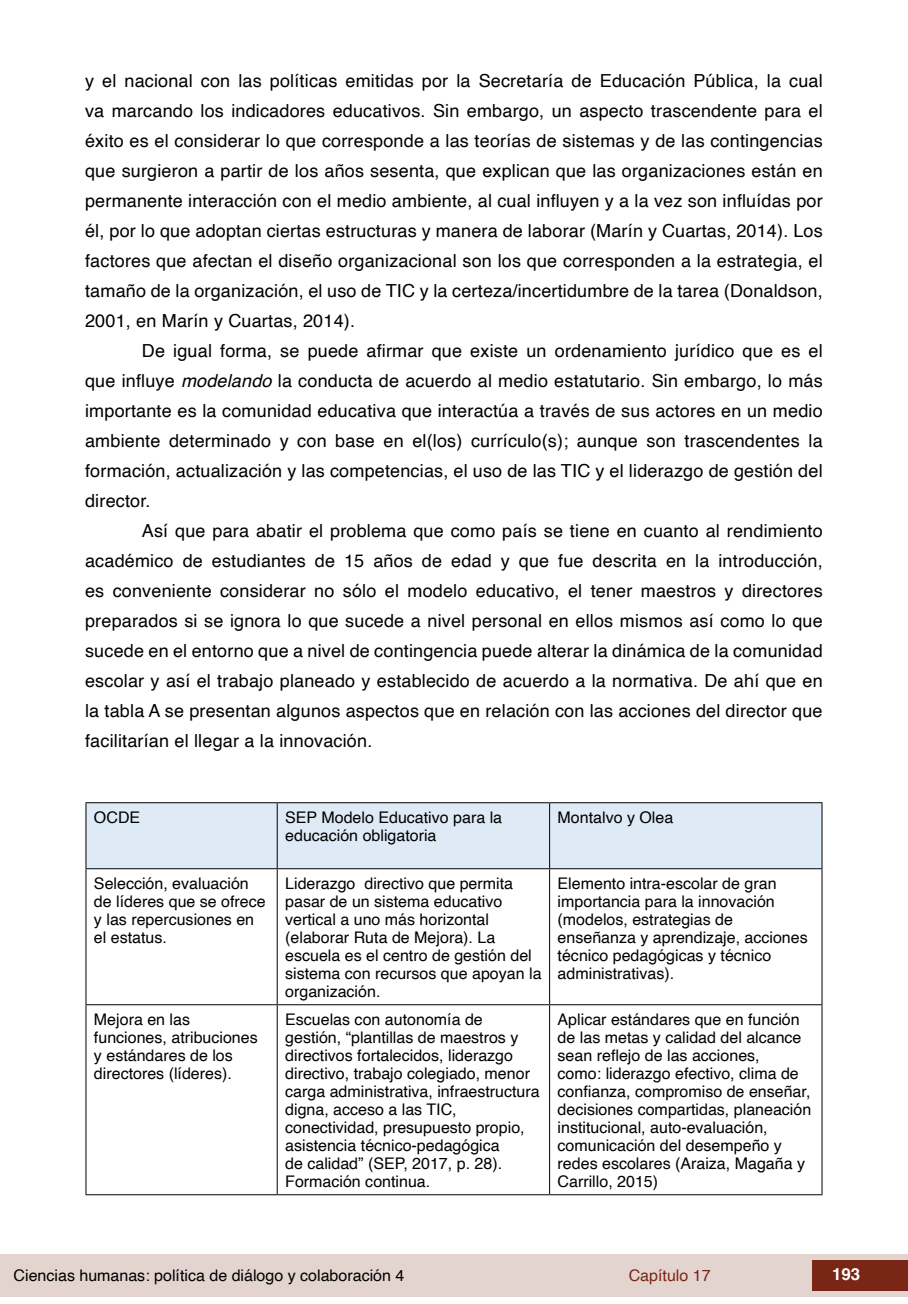
<style>
.page{position:relative;width:908px;height:1304px;background:#fff}
.page>*{position:absolute;margin:0;border:0;box-sizing:border-box;transform-origin:0 0}
.t1{font:18px/30px "Helvetica";letter-spacing:.01em;color:#000;text-align:justify}
.t2{font:700 16.8px "Helvetica";color:#fff}
.t3{font:16px/18px "Helvetica";color:#000}
.t4{font:16px "Helvetica";color:#7a2616}
.s1{font-style:italic}
</style>
<div class="page">
<div style="left:0;top:1254px;width:906px;height:43px;background:#e4d4d0"></div>
<div style="left:812px;top:1261px;width:95px;height:30px;background:#7a2616"></div>
<div style="left:86px;top:803px;width:735px;height:65px;background:#deeaf6"></div>
<hr style="left:85px;top:802px;width:192px;height:1px;background:#000">
<hr style="left:85px;top:803px;width:1px;height:65px;background:#000">
<hr style="left:277px;top:802px;width:272px;height:1px;background:#000">
<hr style="left:276px;top:803px;width:1px;height:65px;background:#000">
<hr style="left:549px;top:802px;width:273px;height:1px;background:#000">
<hr style="left:549px;top:803px;width:1px;height:65px;background:#000">
<hr style="left:821px;top:803px;width:1px;height:65px;background:#000">
<hr style="left:85px;top:868px;width:192px;height:1px;background:#000">
<hr style="left:85px;top:869px;width:1px;height:135px;background:#000">
<hr style="left:277px;top:868px;width:272px;height:1px;background:#000">
<hr style="left:276px;top:869px;width:1px;height:135px;background:#000">
<hr style="left:549px;top:868px;width:273px;height:1px;background:#000">
<hr style="left:549px;top:869px;width:1px;height:135px;background:#000">
<hr style="left:821px;top:869px;width:1px;height:135px;background:#000">
<hr style="left:85px;top:1004px;width:192px;height:1px;background:#000">
<hr style="left:85px;top:1005px;width:1px;height:189px;background:#000">
<hr style="left:277px;top:1004px;width:272px;height:1px;background:#000">
<hr style="left:276px;top:1005px;width:1px;height:189px;background:#000">
<hr style="left:549px;top:1004px;width:273px;height:1px;background:#000">
<hr style="left:549px;top:1005px;width:1px;height:189px;background:#000">
<hr style="left:821px;top:1005px;width:1px;height:189px;background:#000">
<hr style="left:85px;top:1194px;width:192px;height:1px;background:#000">
<hr style="left:277px;top:1194px;width:272px;height:1px;background:#000">
<hr style="left:549px;top:1194px;width:273px;height:1px;background:#000">
<p class="t1" style="left:85px;top:66px;width:738px">y el nacional con las políticas emitidas por la Secretaría de Educación Pública, la cual va marcando los indicadores educativos. Sin embargo, un aspecto trascendente para el éxito es el considerar lo que corresponde a las teorías de sistemas y de las contingencias que surgieron a partir de los años sesenta, que explican que las organizaciones están en permanente interacción con el medio ambiente, al cual influyen y a la vez son influídas por él, por lo que adoptan ciertas estructuras y manera de laborar (Marín y Cuartas, 2014). Los factores que afectan el diseño organizacional son los que corresponden a la estrategia, el tamaño de la organización, el uso de TIC y la certeza/incertidumbre de la tarea (Donaldson, 2001, en Marín y Cuartas, 2014).</p>
<p class="t1" style="left:85px;top:336px;width:738px;text-indent:57px">De igual forma, se puede afirmar que existe un ordenamiento jurídico que es el que influye <span class="s1">modelando</span> la conducta de acuerdo al medio estatutario. Sin embargo, lo más importante es la comunidad educativa que interactúa a través de sus actores en un medio ambiente determinado y con base en el(los) currículo(s); aunque son trascendentes la formación, actualización y las competencias, el uso de las TIC y el liderazgo de gestión del director.</p>
<p class="t1" style="left:85px;top:517px;width:738px;text-indent:57px">Así que para abatir el problema que como país se tiene en cuanto al rendimiento académico de estudiantes de 15 años de edad y que fue descrita en la introducción, es conveniente considerar no sólo el modelo educativo, el tener maestros y directores preparados si se ignora lo que sucede a nivel personal en ellos mismos así como lo que sucede en el entorno que a nivel de contingencia puede alterar la dinámica de la comunidad escolar y así el trabajo planeado y establecido de acuerdo a la normativa. De ahí que en la tabla A se presentan algunos aspectos que en relación con las acciones del director que facilitarían el llegar a la innovación.</p>
<p class="t3" style="left:94px;top:809px;width:48px">OCDE</p>
<p class="t3" style="left:285px;top:809px;width:218px">SEP Modelo Educativo para la educación obligatoria</p>
<p class="t3" style="left:557px;top:809px;width:117px">Montalvo y Olea</p>
<p class="t3" style="left:94px;top:875px;width:173px">Selección, evaluación de líderes que se ofrece y las repercusiones en el estatus.</p>
<p class="t3" style="left:285px;top:875px;width:258px">Liderazgo directivo que permita pasar de un sistema educativo vertical a uno más horizontal (elaborar Ruta de Mejora). La escuela es el centro de gestión del sistema con recursos que apoyan la organización.</p>
<p class="t3" style="left:557px;top:875px;width:251px">Elemento intra-escolar de gran importancia para la innovación (modelos, estrategias de enseñanza y aprendizaje, acciones técnico pedagógicas y técnico administrativas).</p>
<p class="t3" style="left:94px;top:1011px;width:165px">Mejora en las funciones, atribuciones y estándares de los directores (líderes).</p>
<p class="t3" style="left:285px;top:1011px;width:256px">Escuelas con autonomía de gestión, “plantillas de maestros y directivos fortalecidos, liderazgo directivo, trabajo colegiado, menor carga administrativa, infraestructura digna, acceso a las TIC, conectividad, presupuesto propio, asistencia técnico-pedagógica<br>de calidad” (SEP, 2017, p. 28).<br>Formación continua.</p>
<p class="t3" style="left:557px;top:1011px;width:255px">Aplicar estándares que en función de las metas y calidad del alcance sean reflejo de las acciones,<br>como: liderazgo efectivo, clima de confianza, compromiso de enseñar, decisiones compartidas, planeación institucional, auto-evaluación, comunicación del desempeño y redes escolares (Araiza, Magaña y<br>Carrillo, 2015)</p>
<p class="t3" style="left:14px;top:1267px;width:392px">Ciencias humanas: política de diálogo y colaboración 4</p>
<p class="t4" style="left:628px;top:1263px;width:83px">Capítulo 17</p>
<p class="t2" style="left:831px;top:1264px;width:30px">193</p>
</div>
